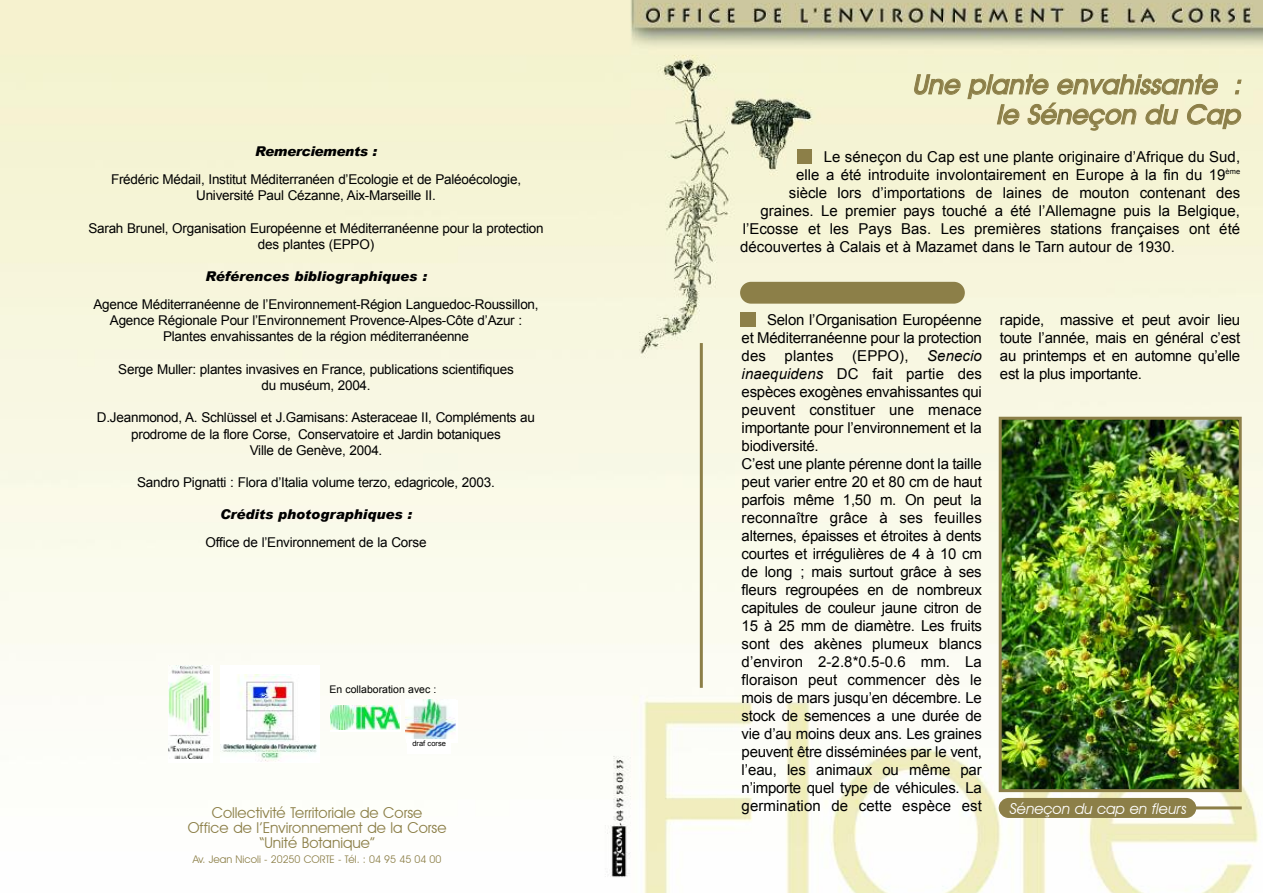
<style>
.page{position:relative;width:1263px;height:893px;background:#fff}
.page>*{position:absolute;margin:0;border:0;box-sizing:border-box;transform-origin:0 0}
.t1{font:italic 500 27px/30px "Avant Garde IT Cby BT";color:#8c7f48;text-align:right}
.t2{font:15px/18px "Arial";letter-spacing:-.015em;color:#000}
.t3{font:15px/15px "Avant Garde IT Cby BT";color:#8c7f48;text-align:center}
.t4{font:italic 15px "Avant Garde IT Cby BT";color:#fff}
.t5{font:13.5px/16.2px "Arial";letter-spacing:-.015em;color:#000;text-align:center}
.t6{font:italic 900 13.5px "Arial";color:#000}
.t7{font:italic 900 13.5px "Arial";letter-spacing:-.02em;color:#000}
.t8{font:10.5px "Avant Garde IT Cby BT";color:#8c7f48}
.t9{font:10.5px "Arial";color:#000}
.t10{font:7.5px "Arial";color:#000}
.s1{font-style:italic}
</style>
<div class="page">
<img style="left:0;top:0;width:1263px;height:893px">
<img style="left:1003px;top:421px;width:235px;height:367px">
<div style="left:999px;top:417px;width:243px;height:375px;border:3px solid #8c7f48"></div>
<div style="left:999px;top:798px;width:197px;height:20px;background:#8c7f48;border-radius:10px"></div>
<hr style="left:1195px;top:806px;width:47px;height:3px;background:#8c7f48">
<div style="left:740px;top:282px;width:225px;height:22px;background:#8c7f48;border-radius:11px"></div>
<div style="left:740px;top:312px;width:15px;height:15px;background:#8c7f48"></div>
<div style="left:797px;top:149px;width:15px;height:14px;background:#8c7f48"></div>
<hr style="left:700px;top:343px;width:3px;height:345px;background:#8c7f48">
<div style="left:220px;top:666px;width:100px;height:97px;background:#fff"></div>
<img style="left:220px;top:675px;width:97px;height:87px">
<svg style="left:168px;top:758px;width:45px;height:5px"></svg>
<img style="left:168px;top:666px;width:45px;height:92px">
<svg style="left:330px;top:705px;width:71px;height:26px"></svg>
<img style="left:330px;top:705px;width:69px;height:24px">
<svg style="left:406px;top:700px;width:52px;height:42px"></svg>
<img style="left:406px;top:700px;width:50px;height:38px">
<div style="left:407px;top:739px;width:44px;height:15px;background:#fff"></div>
<p class="t7" style="left:255px;top:142px;width:123px">Remerciements :</p>
<p class="t5" style="left:111px;top:171px;width:412px">Frédéric Médail, Institut Méditerranéen d’Ecologie et de Paléoécologie,<br>Université Paul Cézanne, Aix-Marseille II.</p>
<p class="t5" style="left:88px;top:220px;width:457px">Sarah Brunel, Organisation Européenne et Méditerranéenne pour la protection des plantes (EPPO)</p>
<p class="t6" style="left:205px;top:266px;width:223px">Références bibliographiques :</p>
<p class="t5" style="left:93px;top:296px;width:447px">Agence Méditerranéenne de l’Environnement-Région Languedoc-Roussillon,<br>Agence Régionale Pour l’Environnement Provence-Alpes-Côte d’Azur :<br>Plantes envahissantes de la région méditerranéenne</p>
<p class="t5" style="left:118px;top:361px;width:397px">Serge Muller: plantes invasives en France, publications scientifiques du muséum, 2004.</p>
<p class="t5" style="left:97px;top:409px;width:439px">D.Jeanmonod, A. Schlüssel et J.Gamisans: Asteraceae II, Compléments au prodrome de la flore Corse, Conservatoire et Jardin botaniques<br>Ville de Genève, 2004.</p>
<p class="t5" style="left:137px;top:474px;width:359px">Sandro Pignatti : Flora d’Italia volume terzo, edagricole, 2003.</p>
<p class="t6" style="left:220px;top:504px;width:194px">Crédits photographiques :</p>
<p class="t5" style="left:206px;top:534px;width:222px">Office de l’Environnement de la Corse</p>
<p class="t9" style="left:329px;top:683px;width:109px">En collaboration avec :</p>
<p class="t10" style="left:412px;top:739px;width:35px">draf corse</p>
<p class="t3" style="left:188px;top:805px;width:260px">Collectivité Territoriale de Corse<br>Office de l’Environnement de la Corse “Unité Botanique”</p>
<p class="t8" style="left:193px;top:853px;width:250px">Av. Jean Nicoli - 20250 CORTE - Tél. : 04 95 45 04 00</p>
<h1 class="t1" style="left:912px;top:69px;width:337px">Une plante envahissante : le Séneçon du Cap</h1>
<p class="t2" style="left:824px;top:148px;width:418px">Le séneçon du Cap est une plante originaire d’Afrique du Sud,</p>
<p class="t2" style="left:796px;top:166px;width:445px">elle a été introduite involontairement en Europe à la fin du 19<sup>ème</sup></p>
<p class="t2" style="left:789px;top:184px;width:453px">siècle lors d’importations de laines de mouton contenant des</p>
<p class="t2" style="left:760px;top:202px;width:481px">graines. Le premier pays touché a été l’Allemagne puis la Belgique,</p>
<p class="t2" style="left:743px;top:220px;width:499px">l’Ecosse et les Pays Bas. Les premières stations françaises ont été</p>
<p class="t2" style="left:740px;top:238px;width:436px">découvertes à Calais et à Mazamet dans le Tarn autour de 1930.</p>
<p class="t2" style="left:742px;top:311px;width:242px;text-indent:25px">Selon l’Organisation Européenne et Méditerranéenne pour la protection des plantes (EPPO), <span class="s1">Senecio inaequidens</span> DC fait partie des espèces exogènes envahissantes qui peuvent constituer une menace importante pour l’environnement et la biodiversité.<br>C’est une plante pérenne dont la taille peut varier entre 20 et 80 cm de haut parfois même 1,50 m. On peut la reconnaître grâce à ses feuilles alternes, épaisses et étroites à dents courtes et irrégulières de 4 à 10 cm de long ; mais surtout grâce à ses fleurs regroupées en de nombreux capitules de couleur jaune citron de 15 à 25 mm de diamètre. Les fruits sont des akènes plumeux blancs d’environ 2-2.8*0.5-0.6 mm. La floraison peut commencer dès le mois de mars jusqu’en décembre. Le stock de semences a une durée de vie d’au moins deux ans. Les graines peuvent être disséminées par le vent, l’eau, les animaux ou même par n’importe quel type de véhicules. La germination de cette espèce est</p>
<p class="t2" style="left:1000px;top:311px;width:242px;text-align:justify">rapide, massive et peut avoir lieu toute l’année, mais en général c’est au printemps et en automne qu’elle est la plus importante.</p>
<p class="t4" style="left:1010px;top:799px;width:178px">Séneçon du cap en fleurs</p>
</div>
